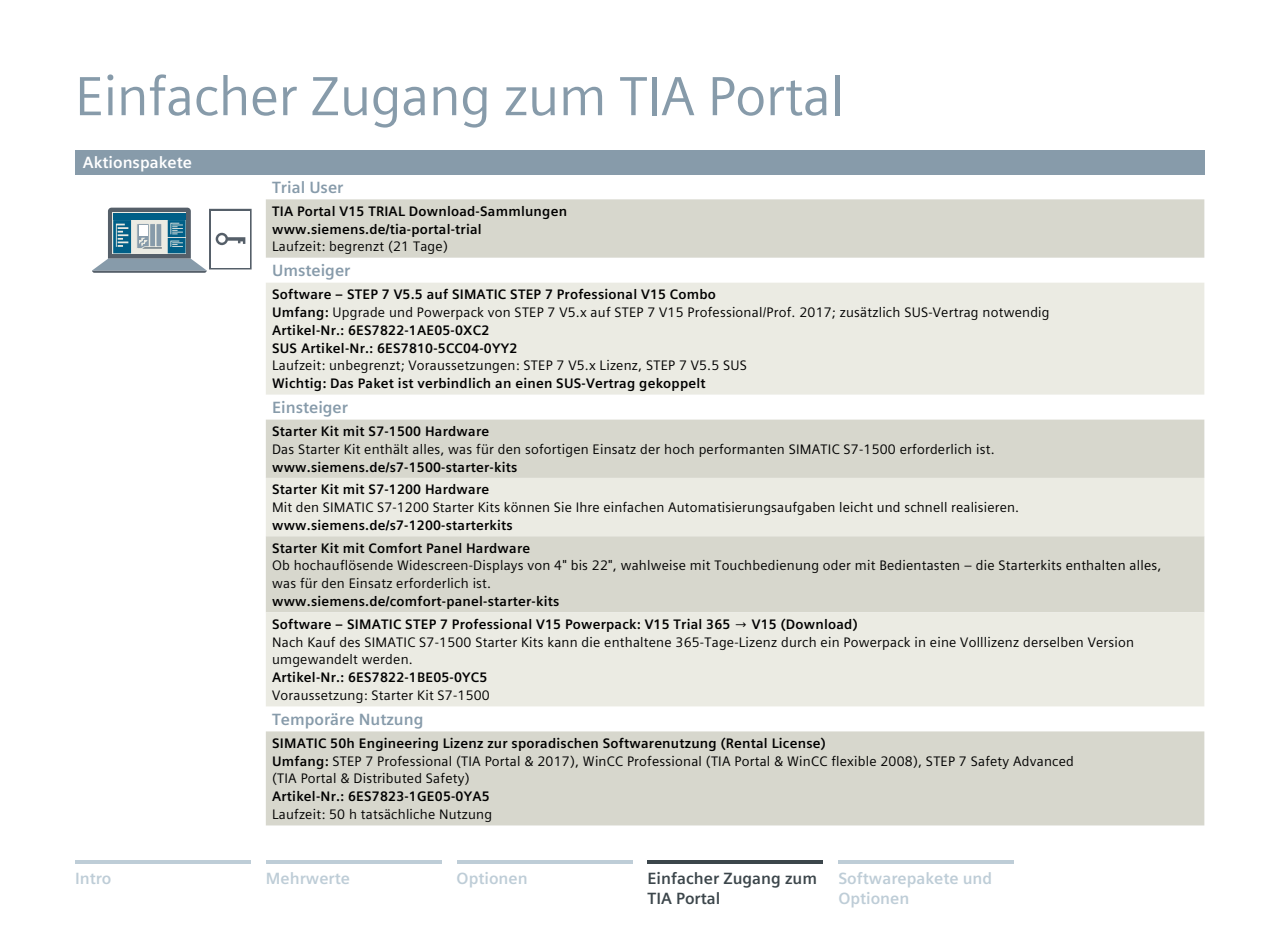
<style>
.page{position:relative;width:1280px;height:935px;background:#fff}
.page>*{position:absolute;margin:0;border:0;box-sizing:border-box;transform-origin:0 0}
.t1{font:55px "Siemens Sans Global";letter-spacing:-.01em;color:#879baa}
.t2{font:700 16.25px/19.5px "Siemens Sans Global";color:#becdd7}
.t3{font:700 16.25px "Siemens Sans Global";color:#879baa}
.t4{font:700 16.25px/19.5px "Siemens Sans Global";color:#3c464b}
.t5{font:700 16.25px "Siemens Sans Global";color:#fff}
.t6{font:13.75px/17.9px "Siemens Sans Global";letter-spacing:.015em;color:#000}
.t7{font:700 13.75px/17.9px "Siemens Sans Global";letter-spacing:.015em;color:#000}
.s1{font-weight:400}
.s2{font-weight:700}
</style>
<div class="page">
<hr style="left:75px;top:860px;width:176px;height:4px;background:#becdd7">
<hr style="left:266px;top:860px;width:176px;height:4px;background:#becdd7">
<hr style="left:457px;top:860px;width:175px;height:4px;background:#becdd7">
<hr style="left:838px;top:860px;width:176px;height:4px;background:#becdd7">
<hr style="left:648px;top:860px;width:175px;height:4px;background:#3c464b">
<div style="left:75px;top:150px;width:1129px;height:25px;background:#879baa"></div>
<svg style="left:266px;top:199px;width:938px;height:626px;fill:#d7d7cd"></svg>
<svg style="left:266px;top:283px;width:938px;height:423px;background:#e5e5dd"></svg>
<svg style="left:92px;top:208px;width:160px;height:65px"></svg>
<h1 class="t1" style="left:75px;top:54px;width:771px">Einfacher Zugang zum TIA Portal</h1>
<p class="t5" style="left:83px;top:150px;width:111px">Aktionspakete</p>
<p class="t3" style="left:272px;top:175px;width:73px">Trial User</p>
<p class="t7" style="left:272px;top:202px;width:297px">TIA Portal V15 TRIAL Download-Sammlungen www.siemens.de/tia-portal-trial</p>
<p class="t6" style="left:272px;top:238px;width:177px">Laufzeit: begrenzt (21 Tage)</p>
<p class="t3" style="left:272px;top:258px;width:80px">Umsteiger</p>
<p class="t7" style="left:272px;top:285px;width:779px">Software – STEP 7 V5.5 auf SIMATIC STEP 7 Professional V15 Combo<br>Umfang: <span class="s1">Upgrade und Powerpack von STEP 7 V5.x auf STEP 7 V15 Professional/Prof. 2017; zusätzlich SUS-Vertrag notwendig </span>Artikel-Nr.: 6ES7822-1AE05-0XC2<br>SUS Artikel-Nr.: 6ES7810-5CC04-0YY2</p>
<p class="t6" style="left:272px;top:357px;width:477px">Laufzeit: unbegrenzt; Voraussetzungen: STEP 7 V5.x Lizenz, STEP 7 V5.5 SUS</p>
<p class="t7" style="left:272px;top:375px;width:435px">Wichtig: Das Paket ist verbindlich an einen SUS-Vertrag gekoppelt</p>
<p class="t3" style="left:272px;top:395px;width:77px">Einsteiger</p>
<p class="t7" style="left:272px;top:422px;width:219px">Starter Kit mit S7-1500 Hardware</p>
<p class="t6" style="left:272px;top:440px;width:724px">Das Starter Kit enthält alles, was für den sofortigen Einsatz der hoch performanten SIMATIC S7-1500 erforderlich ist.</p>
<p class="t7" style="left:272px;top:456px;width:247px;line-height:22.5px">www.siemens.de/s7-1500-starter-kits<br>Starter Kit mit S7-1200 Hardware</p>
<p class="t6" style="left:272px;top:498px;width:749px">Mit den SIMATIC S7-1200 Starter Kits können Sie Ihre einfachen Automatisierungsaufgaben leicht und schnell realisieren.</p>
<p class="t7" style="left:272px;top:514px;width:260px;line-height:22.5px">www.siemens.de/s7-1200-starterkits<br>Starter Kit mit Comfort Panel Hardware</p>
<p class="t6" style="left:272px;top:557px;width:891px">Ob hochauflösende Widescreen-Displays von 4" bis 22", wahlweise mit Touchbedienung oder mit Bedientasten – die Starterkits enthalten alles, was für den Einsatz erforderlich ist.</p>
<p class="t7" style="left:272px;top:590px;width:587px;line-height:22.5px">www.siemens.de/comfort-panel-starter-kits<br>Software – SIMATIC STEP 7 Professional V15 Powerpack: V15 Trial 365 → V15 (Download)</p>
<p class="t6" style="left:272px;top:633px;width:864px">Nach Kauf des SIMATIC S7-1500 Starter Kits kann die enthaltene 365-Tage-Lizenz durch ein Powerpack in eine Volllizenz derselben Version umgewandelt werden.</p>
<p class="t7" style="left:272px;top:669px;width:217px">Artikel-Nr.: 6ES7822-1BE05-0YC5</p>
<p class="t6" style="left:272px;top:687px;width:219px">Voraussetzung: Starter Kit S7-1500</p>
<p class="t3" style="left:272px;top:706px;width:153px">Temporäre Nutzung</p>
<p class="t6" style="left:272px;top:734px;width:803px"><span class="s2">SIMATIC 50h Engineering Lizenz zur sporadischen Softwarenutzung (Rental License)<br>Umfang:</span> STEP 7 Professional (TIA Portal &amp; 2017), WinCC Professional (TIA Portal &amp; WinCC flexible 2008), STEP 7 Safety Advanced (TIA Portal &amp; Distributed Safety)</p>
<p class="t7" style="left:272px;top:788px;width:219px">Artikel-Nr.: 6ES7823-1GE05-0YA5</p>
<p class="t6" style="left:272px;top:806px;width:222px">Laufzeit: 50 h tatsächliche Nutzung</p>
<p class="t2" style="left:457px;top:869px;width:73px">Optionen</p>
<p class="t4" style="left:648px;top:869px;width:171px">Einfacher Zugang zum<br>TIA Portal</p>
<p class="t2" style="left:75px;top:869px;width:38px">Intro</p>
<p class="t2" style="left:266px;top:869px;width:86px">Mehrwerte</p>
<p class="t2" style="left:838px;top:869px;width:155px">Softwarepakete und<br>Optionen</p>
</div>
